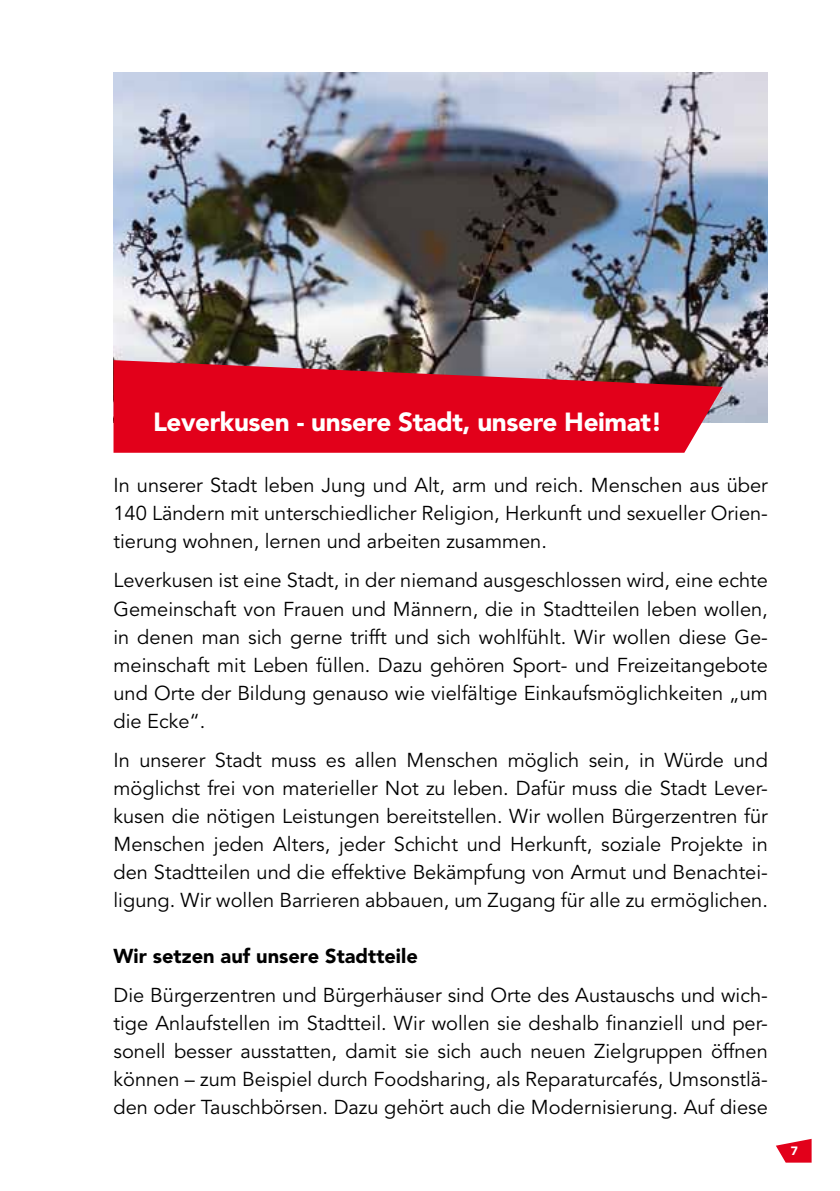
<style>
.page{position:relative;width:840px;height:1191px;background:#fff}
.page>*{position:absolute;margin:0;border:0;box-sizing:border-box;transform-origin:0 0}
.t1{font:900 26px "Avenir LT Std";letter-spacing:-.015em;color:#fff}
.t2{font:20px/28px "Avenir LT Std";color:#000;text-align:justify}
.t3{font:900 20px "Avenir LT Std";color:#000}
.t4{font:900 12px "Avenir LT Std";color:#fff}
</style>
<div class="page">
<img style="left:113px;top:72px;width:654px;height:350px">
<svg style="left:776px;top:1139px;width:35px;height:23px"></svg>
<svg style="left:113px;top:360px;width:609px;height:93px;background:#d3172c"></svg>
<h1 class="t1" style="left:153px;top:406px;width:510px">Leverkusen - unsere Stadt, unsere Heimat!</h1>
<p class="t2" style="left:113px;top:472px;width:655px">I n unserer Stadt leben Jung und Alt, arm und reich. Menschen aus über 140 Ländern mit unterschiedlicher Religion, Herkunft und sexueller Orien&shy;tierung wohnen, lernen und arbeiten zusammen.</p>
<p class="t2" style="left:113px;top:567px;width:655px">Leverkusen ist eine Stadt, in der niemand ausgeschlossen wird, eine echte Gemeinschaft von Frauen und Männern, die in Stadtteilen leben wollen, in denen man sich gerne trifft und sich wohlfühlt. Wir wollen diese Ge&shy;meinschaft mit Leben füllen. Dazu gehören Sport- und Freizeitangebote und Orte der Bildung genauso wie vielfältige Einkaufsmöglichkeiten „um die Ecke“.</p>
<p class="t2" style="left:113px;top:746px;width:655px">I n unserer Stadt muss es allen Menschen möglich sein, in Würde und möglichst frei von materieller N ot zu leben. Dafür muss die Stadt Lever&shy;kusen die nötigen Leistungen bereitstellen. Wir wollen Bürgerzentren für M enschen jeden Alters, jeder Schicht und H erkunft, soziale Projekte in den Stadtteilen und die effektive Bekämpfung von Armut und Benachtei&shy;ligung. Wir wollen Barrieren abbauen, um Zugang für alle zu ermöglichen.</p>
<p class="t3" style="left:113px;top:944px;width:306px">Wir setzen auf unsere Stadtteile</p>
<p class="t2" style="left:113px;top:982px;width:655px">Die Bürgerzentren und Bürgerhäuser sind Orte des Austauschs und wich&shy;tige Anlaufstellen im Stadtteil. Wir wollen sie deshalb finanziell und per&shy;sonell besser ausstatten, damit sie sich auch neuen Zielgruppen öffnen können – zum Beispiel durch Foodsharing, als Reparaturcafés, U msonstlä&shy;den oder Tauschbörsen. Dazu gehört auch die Modernisierung. Auf diese</p>
<p class="t4" style="left:790px;top:1144px;width:9px">7</p>
</div>
